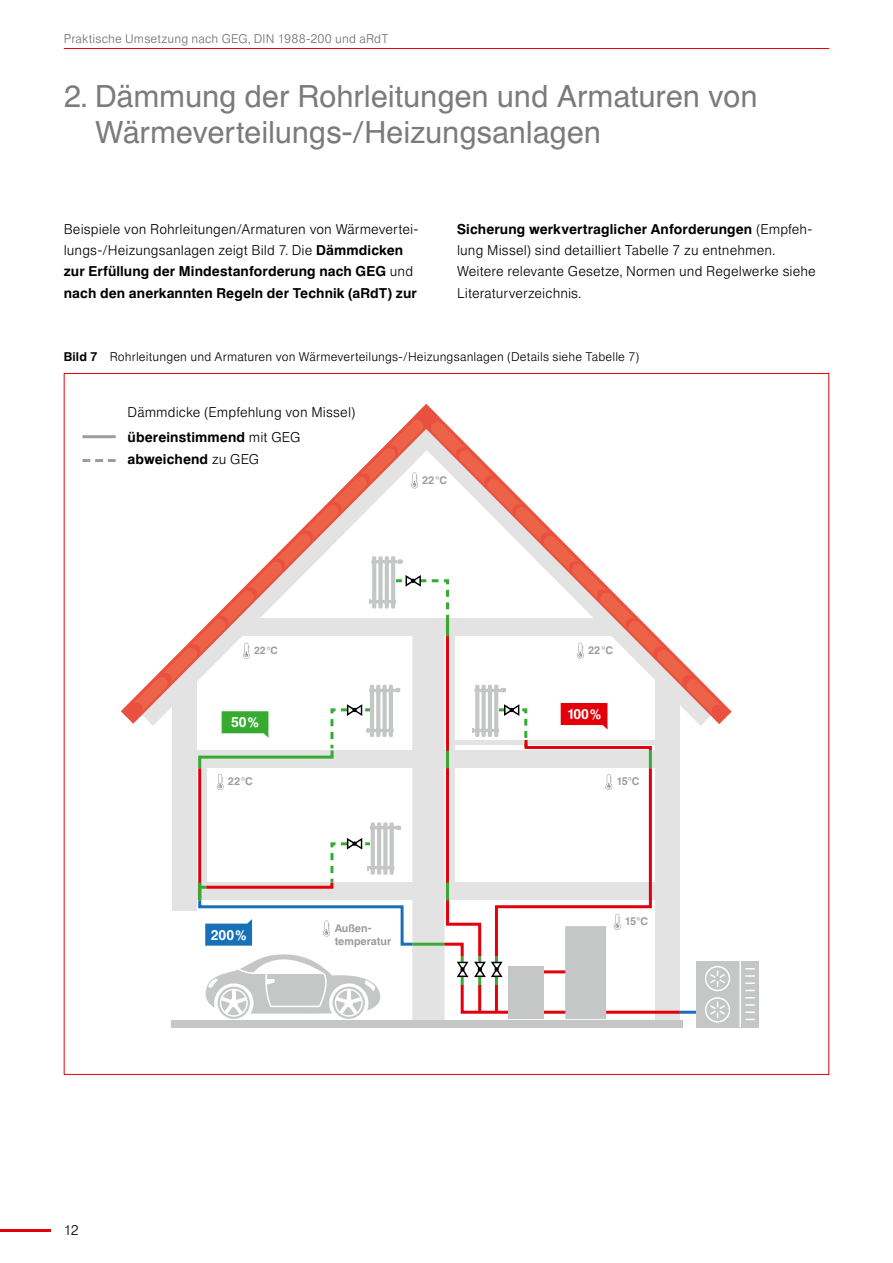
<style>
.page{position:relative;width:893px;height:1263px;background:#fff}
.page>*{position:absolute;margin:0;border:0;box-sizing:border-box;transform-origin:0 0}
.t1{font:30px/36px "Europa Gro SBOP";letter-spacing:-.005em;color:#7a7b7a}
.t2{font:300 13.5px/21.3px "Europa Gro SBOP";letter-spacing:.005em;color:#000}
.t3{font:500 13.5px/21.3px "Europa Gro SBOP";letter-spacing:.01em;color:#000}
.t4{font:500 13.5px "Europa Gro SBOP";color:#fff}
.t5{font:300 12px "Europa Gro SBOP";letter-spacing:.01em;color:#000}
.t6{font:300 12px "Europa Gro SBOP";letter-spacing:.015em;color:#6e6e6e}
.t7{font:500 10.5px/12.6px "Europa Gro SBOP";color:#9c9c9d}
.t8{font:500 10.05px "Europa Gro SBOP";color:#9c9c9d}
.s1{font-weight:300}
.s2{font-weight:500}
</style>
<div class="page">
<hr style="left:0;top:1229px;width:51px;height:2px;background:#e3000b">
<hr style="left:64px;top:48px;width:765px;height:1px;background:#e3000b">
<div style="left:171px;top:1020px;width:511px;height:7px;background:#c5c6c6"></div>
<div style="left:696px;top:961px;width:63px;height:66px;background:#c5c6c6"></div>
<hr style="left:739px;top:960px;width:2px;height:67px;background:#fff">
<svg style="left:745px;top:975px;width:10px;height:9px"></svg>
<svg style="left:745px;top:1004px;width:10px;height:9px"></svg>
<div style="left:705px;top:966px;width:25px;height:25px;border:2px solid #fff;border-radius:50%"></div>
<div style="left:705px;top:997px;width:25px;height:25px;border:2px solid #fff;border-radius:50%"></div>
<svg style="left:133px;top:420px;width:594px;height:599px"></svg>
<hr style="left:680px;top:1011px;width:16px;height:3px;background:#1770b8">
<hr style="left:606px;top:1011px;width:74px;height:3px;background:#e3000b">
<hr style="left:82px;top:435px;width:34px;height:3px;background:#9c9c9d">
<svg style="left:82px;top:459px;width:34px;height:3px"></svg>
<p class="t6" style="left:64px;top:31px;width:326px">Praktische Umsetzung nach GEG, DIN 1988-200 und aRdT</p>
<h1 class="t1" style="left:95px;top:78px;width:664px;text-indent:-31px">2. Dämmung der Rohrleitungen und Armaturen von<br>Wärmeverteilungs-/Heizungsanlagen</h1>
<p class="t3" style="left:64px;top:218px;width:356px"><span class="s1">Beispiele von Rohrleitungen/Armaturen von Wärmevertei&shy;lungs-/Heizungsanlagen zeigt Bild 7. Die</span> Dämmdicken zur Erfüllung der Mindestanforderung nach GEG <span class="s1">und </span>nach den anerkannten Regeln der Technik (aRdT) zur</p>
<p class="t2" style="left:457px;top:218px;width:360px"><span class="s2">Sicherung werkvertraglicher Anforderungen</span> (Empfeh&shy;lung Missel) sind detailliert Tabelle 7 zu entnehmen.<br>Weitere relevante Gesetze, Normen und Regelwerke siehe Literaturverzeichnis.</p>
<p class="t5" style="left:64px;top:350px;width:577px"><span class="s2">Bild 7</span> Rohrleitungen und Armaturen von Wärmeverteilungs-/Heizungsanlagen (Details siehe Tabelle 7)</p>
<p class="t2" style="left:128px;top:399px;width:229px;line-height:25.3px">Dämmdicke (Empfehlung von Missel) <span class="s2">übereinstimmend</span> mit GEG</p>
<p class="t3" style="left:128px;top:448px;width:133px">abweichend <span class="s1">zu GEG</span></p>
<p class="t7" style="left:422px;top:474px;width:26px">22°C</p>
<p class="t8" style="left:254px;top:644px;width:25px">22°C</p>
<p class="t7" style="left:588px;top:644px;width:26px">22°C</p>
<p class="t4" style="left:231px;top:714px;width:29px">50%</p>
<p class="t4" style="left:567px;top:705px;width:35px">100%</p>
<p class="t7" style="left:228px;top:775px;width:26px">22°C</p>
<p class="t7" style="left:617px;top:775px;width:24px">15°C</p>
<p class="t2" style="left:64px;top:1219px;width:16px">12</p>
<p class="t4" style="left:211px;top:926px;width:37px">200%</p>
<p class="t7" style="left:335px;top:922px;width:58px">Außen&shy;temperatur</p>
<p class="t7" style="left:625px;top:915px;width:24px">15°C</p>
</div>
